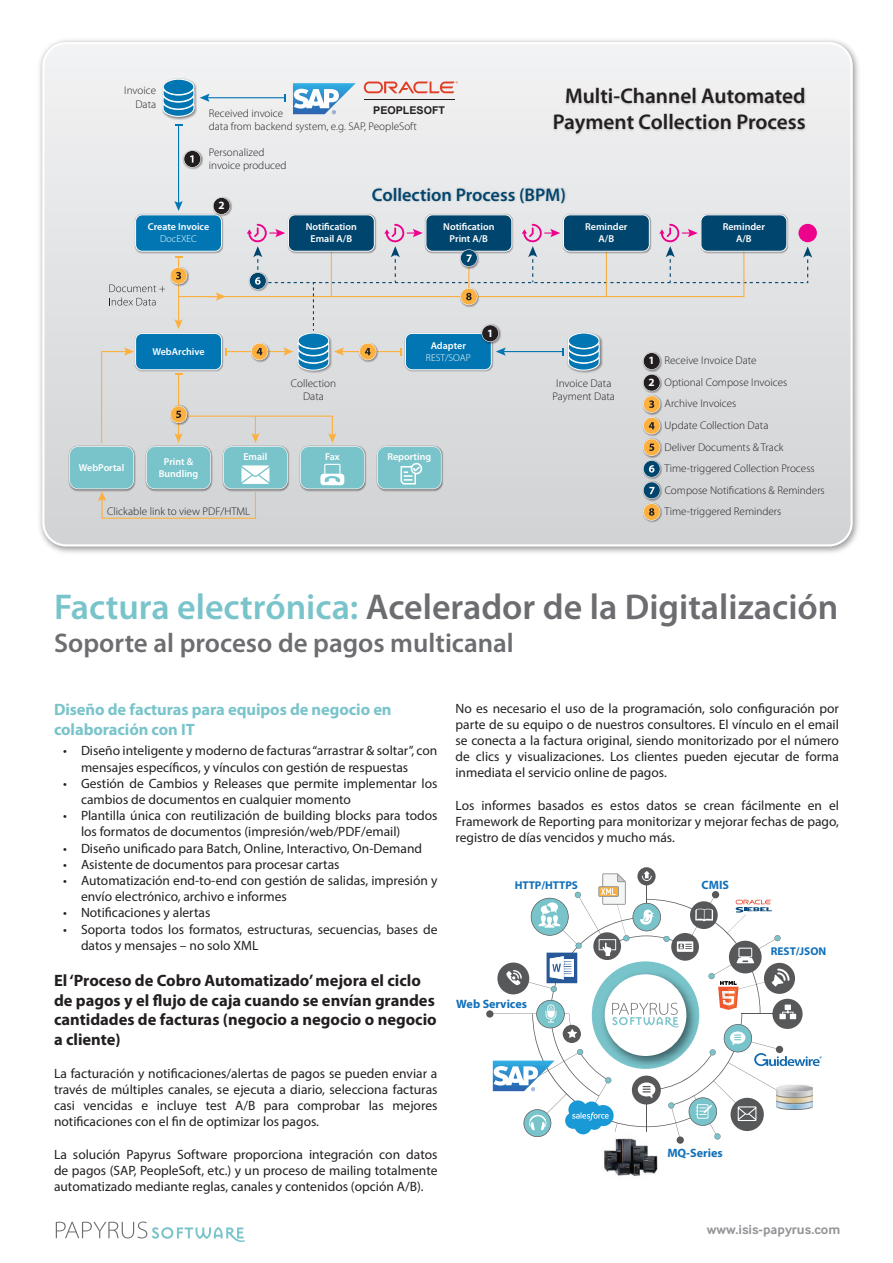
<style>
.page{position:relative;width:893px;height:1263px;background:#fff}
.page>*{position:absolute;margin:0;border:0;box-sizing:border-box;transform-origin:0 0}
.t1{font:600 36px "Myriad Pro";color:#6c6d70}
.t2{font:600 27px "Myriad Pro";color:#6c6d70}
.t3{font:600 21.3px/25.7px "Myriad Pro";color:#231f20;text-align:center}
.t4{font:600 18.3px "Myriad Pro";color:#00456d}
.t5{font:700 16.5px/19.8px "Myriad Pro";color:#231f20}
.t6{font:700 16.5px/19.8px "Myriad Pro";letter-spacing:-.005em;color:#79c4cb}
.t7{font:13.5px/16.2px "Myriad Pro";color:#231f20}
.t8{font:700 13.5px "Inter Face";color:#939598}
.t9{font:700 12.15px "Myriad Pro";color:#1170b9}
.t10{font:700 11.25px "Myriad Pro";color:#1170b9}
.t11{font:300 11.1px/13.4px "Myriad Pro";color:#231f20}
.t12{font:700 11.1px "Myriad Pro";color:#fff}
.t13{font:700 10.65px "Arial";color:#231f20}
.t14{font:600 10.05px/12px "Myriad Pro";color:#fff;text-align:center}
.t15{font:300 10.05px "Myriad Pro";color:#fff}
.s1{font-weight:700;color:#fff}
.s2{color:#79c4cb}
</style>
<div class="page">
<img style="left:39px;top:39px;width:820px;height:514px">
<svg style="left:43px;top:43px;width:809px;height:502px"></svg>
<img style="left:551px;top:83px;width:258px;height:54px">
<svg style="left:293px;top:83px;width:63px;height:31px"></svg>
<img style="left:161px;top:78px;width:37px;height:42px">
<hr style="left:206px;top:97px;width:78px;height:1px;background:#0176b3">
<svg style="left:162px;top:79px;width:48px;height:38px"></svg>
<hr style="left:178px;top:124px;width:1px;height:80px;background:#0176b3">
<svg style="left:174px;top:201px;width:9px;height:10px"></svg>
<img style="left:183px;top:149px;width:20px;height:21px">
<svg style="left:184px;top:150px;width:17px;height:18px"></svg>
<img style="left:135px;top:214px;width:89px;height:10px">
<div style="left:136px;top:215px;width:85px;height:36px;background:#0176b3;border-radius:7px"></div>
<div style="left:135px;top:215px;width:87px;height:37px;border:1px solid #fff;border-radius:7px"></div>
<svg style="left:798px;top:224px;width:19px;height:18px"></svg>
<img style="left:287px;top:214px;width:89px;height:10px">
<div style="left:288px;top:215px;width:86px;height:36px;background:#00456d;border-radius:7px"></div>
<div style="left:288px;top:215px;width:87px;height:37px;border:1px solid #fff;border-radius:7px"></div>
<img style="left:425px;top:214px;width:89px;height:10px">
<div style="left:426px;top:215px;width:86px;height:36px;background:#00456d;border-radius:7px"></div>
<div style="left:426px;top:215px;width:86px;height:37px;border:1px solid #fff;border-radius:7px"></div>
<img style="left:562px;top:214px;width:89px;height:10px">
<div style="left:563px;top:215px;width:86px;height:36px;background:#00456d;border-radius:7px"></div>
<div style="left:563px;top:215px;width:87px;height:37px;border:1px solid #fff;border-radius:7px"></div>
<img style="left:700px;top:214px;width:89px;height:10px">
<div style="left:701px;top:215px;width:86px;height:36px;background:#00456d;border-radius:7px"></div>
<div style="left:701px;top:215px;width:86px;height:37px;border:1px solid #fff;border-radius:7px"></div>
<img style="left:212px;top:197px;width:20px;height:20px">
<svg style="left:213px;top:197px;width:17px;height:18px"></svg>
<img style="left:370px;top:183px;width:199px;height:25px">
<svg style="left:69px;top:224px;width:743px;height:297px;background:#c1ccd2"></svg>
<svg style="left:364px;top:81px;width:94px;height:12px"></svg>
<hr style="left:364px;top:99px;width:91px;height:1px;background:#231f20">
<svg style="left:56px;top:1221px;width:189px;height:21px"></svg>
<svg style="left:637px;top:867px;width:19px;height:18px"></svg>
<div style="left:486px;top:1010px;width:7px;height:7px;background:#57585a;border-radius:50%"></div>
<img style="left:603px;top:1149px;width:55px;height:28px">
<svg style="left:489px;top:871px;width:333px;height:278px"></svg>
<p class="t11" style="left:124px;top:84px;width:33px;text-align:right">Invoice<br>Data</p>
<p class="t13" style="left:373px;top:103px;width:73px">PEOPLESOFT</p>
<p class="t11" style="left:209px;top:107px;width:209px">Received invoice<br>data from backend system, e.g. SAP, PeopleSoft</p>
<p class="t11" style="left:209px;top:145px;width:79px">Personalized invoice produced</p>
<h3 class="t3" style="left:553px;top:84px;width:254px">Multi-Channel Automated<br>Payment Collection Process</h3>
<p class="t12" style="left:218px;top:199px;width:8px">2</p>
<h3 class="t4" style="left:372px;top:184px;width:195px">Collection Process (BPM)</h3>
<p class="t14" style="left:148px;top:221px;width:63px">Create Invoice</p>
<p class="t15" style="left:160px;top:233px;width:38px">DocEXEC</p>
<p class="t14" style="left:306px;top:221px;width:53px">Notification<br>Email A/B</p>
<p class="t14" style="left:443px;top:221px;width:53px">Notification<br>Print A/B</p>
<p class="t14" style="left:585px;top:221px;width:44px">Reminder<br>A/B</p>
<p class="t14" style="left:723px;top:221px;width:44px">Reminder<br>A/B</p>
<p class="t12" style="left:487px;top:327px;width:8px">1</p>
<p class="t14" style="left:152px;top:345px;width:54px">WebArchive</p>
<p class="t14" style="left:79px;top:461px;width:47px">WebPortal</p>
<p class="t14" style="left:159px;top:455px;width:41px">Print &amp;<br>Bundling</p>
<p class="t11" style="left:291px;top:377px;width:47px;text-align:center">Collection<br>Data</p>
<p class="t14" style="left:431px;top:339px;width:37px">Adapter</p>
<p class="t15" style="left:426px;top:352px;width:46px">REST/SOAP</p>
<p class="t14" style="left:243px;top:451px;width:25px">Email</p>
<p class="t14" style="left:387px;top:451px;width:45px">Reporting</p>
<p class="t14" style="left:325px;top:451px;width:16px">Fax</p>
<p class="t11" style="left:107px;top:505px;width:145px">Clickable link to view PDF/HTML</p>
<p class="t11" style="left:553px;top:377px;width:64px;text-align:center">Invoice Data<br>Payment Data</p>
<p class="t11" style="left:649px;top:354px;width:110px"><span class="s1">1</span> Receive Invoice Date</p>
<p class="t11" style="left:649px;top:376px;width:140px"><span class="s1">2</span> Optional Compose Invoices</p>
<p class="t11" style="left:664px;top:397px;width:73px">Archive Invoices</p>
<p class="t11" style="left:664px;top:419px;width:105px">Update Collection Data</p>
<p class="t11" style="left:664px;top:440px;width:121px">Deliver Documents &amp; Track</p>
<p class="t11" style="left:664px;top:462px;width:152px">Time-triggered Collection Process</p>
<p class="t11" style="left:665px;top:483px;width:162px">Compose Notifications &amp; Reminders</p>
<p class="t11" style="left:664px;top:505px;width:118px">Time-triggered Reminders</p>
<h1 class="t1" style="left:54px;top:587px;width:786px"><span class="s2">Factura electrónica:</span> Acelerador de la Digitalización</h1>
<h2 class="t2" style="left:54px;top:628px;width:461px">Soporte al proceso de pagos multicanal</h2>
<p class="t6" style="left:54px;top:700px;width:339px">Diseño de facturas para equipos de negocio en colaboración con IT</p>
<p class="t7" style="left:81px;top:742px;width:358px;text-indent:-18px">• Diseño inteligente y moderno de facturas “arrastrar &amp; soltar”, con mensajes específicos, y vínculos con gestión de respuestas</p>
<p class="t7" style="left:81px;top:775px;width:358px;text-indent:-18px">• Gestión de Cambios y Releases que permite implementar los cambios de documentos en cualquier momento</p>
<p class="t7" style="left:81px;top:807px;width:358px;text-indent:-18px">• Plantilla única con reutilización de building blocks para todos los formatos de documentos (impresión/web/PDF/email)</p>
<p class="t7" style="left:63px;top:840px;width:361px">• Diseño unificado para Batch, Online, Interactivo, On-Demand</p>
<p class="t7" style="left:63px;top:856px;width:278px">• Asistente de documentos para procesar cartas</p>
<p class="t7" style="left:81px;top:872px;width:358px;text-indent:-18px">• Automatización end-to-end con gestión de salidas, impresión y envío electrónico, archivo e informes</p>
<p class="t7" style="left:63px;top:904px;width:149px">• Notificaciones y alertas</p>
<p class="t7" style="left:81px;top:921px;width:358px;text-indent:-18px">• Soporta todos los formatos, estructuras, secuencias, bases de datos y mensajes – no solo XML</p>
<p class="t5" style="left:54px;top:971px;width:384px">El ‘Proceso de Cobro Automatizado’ mejora el ciclo de pagos y el flujo de caja cuando se envían grandes cantidades de facturas (negocio a negocio o negocio a cliente)</p>
<p class="t7" style="left:54px;top:1065px;width:385px;text-align:justify">La facturación y notificaciones/alertas de pagos se pueden enviar a través de múltiples canales, se ejecuta a diario, selecciona facturas casi vencidas e incluye test A/B para comprobar las mejores notificaciones con el fin de optimizar los pagos.</p>
<p class="t7" style="left:54px;top:1146px;width:385px;text-align:justify">La solución Papyrus Software proporciona integración con datos de pagos (SAP, PeopleSoft, etc.) y un proceso de mailing totalmente automatizado mediante reglas, canales y contenidos (opción A/B).</p>
<p class="t7" style="left:455px;top:700px;width:385px;text-align:justify">No es necesario el uso de la programación, solo configuración por parte de su equipo o de nuestros consultores. El vínculo en el email se conecta a la factura original, siendo monitorizado por el número de clics y visualizaciones. Los clientes pueden ejecutar de forma inmediata el servicio online de pagos.</p>
<p class="t7" style="left:455px;top:797px;width:385px;text-align:justify">Los informes basados es estos datos se crean fácilmente en el Framework de Reporting para monitorizar y mejorar fechas de pago, registro de días vencidos y mucho más.</p>
<p class="t10" style="left:515px;top:879px;width:65px">HTTP/HTTPS</p>
<p class="t9" style="left:702px;top:878px;width:29px">CMIS</p>
<p class="t9" style="left:456px;top:997px;width:73px">Web Services</p>
<p class="t10" style="left:771px;top:945px;width:57px">REST/JSON</p>
<p class="t9" style="left:667px;top:1146px;width:57px">MQ-Series</p>
<p class="t8" style="left:707px;top:1222px;width:135px">www.isis-papyrus.com</p>
</div>
